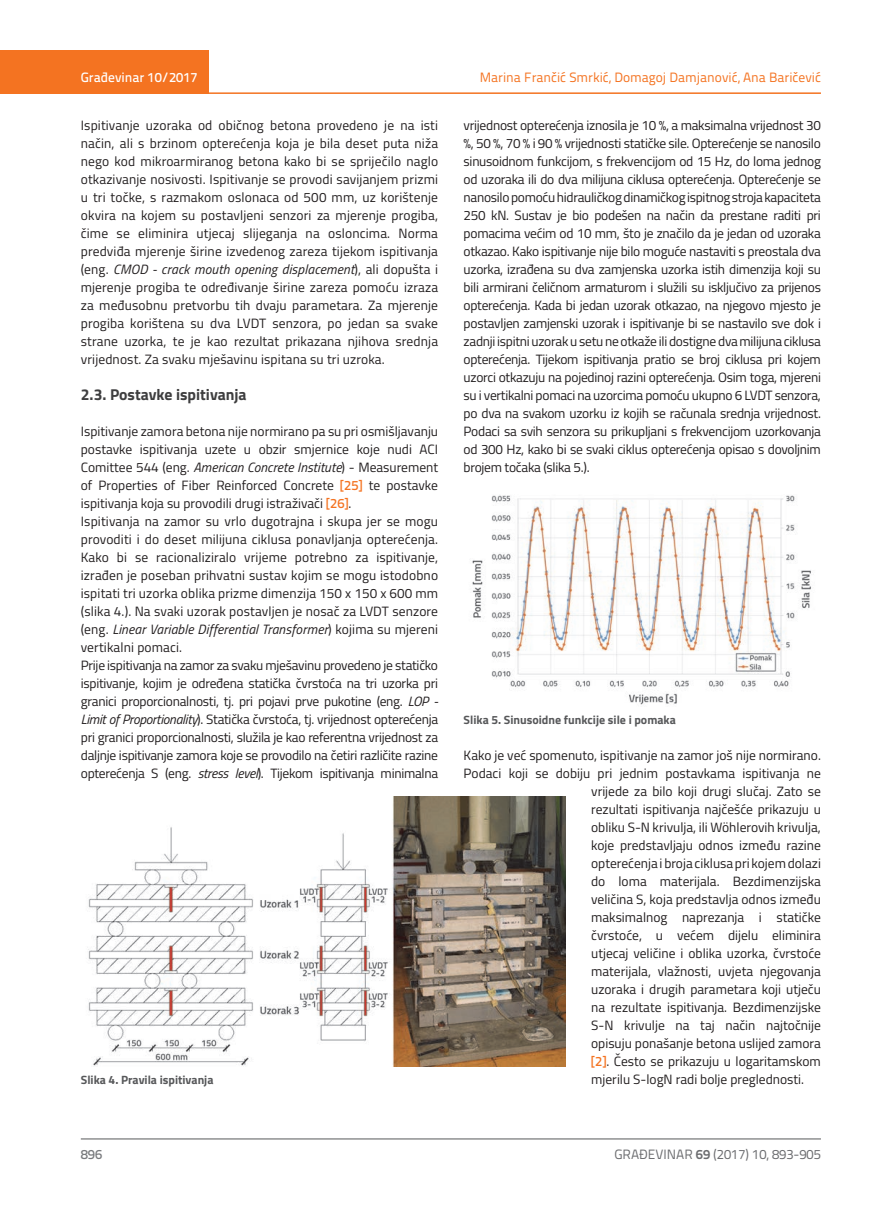
<style>
.page{position:relative;width:872px;height:1212px;background:#fff}
.page>*{position:absolute;margin:0;border:0;box-sizing:border-box;transform-origin:0 0}
.t1{font:700 15.75px "Titillium";color:#3e3e3f}
.t2{font:13.5px/18px "Titillium";color:#231f20;text-align:justify}
.t3{font:13.5px "Titillium Text 22 L";color:#f47321}
.t4{font:13.5px "Titillium Text 22 L";color:#6c6d70}
.t5{font:500 13.5px "Titillium Text 22 L";color:#fff}
.t6{font:500 13.5px "Titillium Text 22 L";color:#787a7d}
.t7{font:700 12px "Titillium";color:#57585a}
.s1{font-style:italic}
.s2{font-family:"Titillium Text 22 L";font-weight:500;color:#f47321}
.s3{font-weight:700}
</style>
<div class="page">
<div style="left:0;top:50px;width:208px;height:44px;background:#f47321"></div>
<hr style="left:0;top:92px;width:821px;height:2px;background:#f47321">
<hr style="left:81px;top:1139px;width:740px;height:1px;background:#57585a">
<img style="left:88px;top:796px;width:477px;height:270px">
<img style="left:472px;top:495px;width:339px;height:210px">
<p class="t5" style="left:81px;top:67px;width:118px">Građevinar 10/2017</p>
<p class="t2" style="left:81px;top:115px;width:359px">Ispitivanje uzoraka od običnog betona provedeno je na isti način, ali s brzinom opterećenja koja je bila deset puta niža nego kod mikroarmiranog betona kako bi se spriječilo naglo otkazivanje nosivosti. Ispitivanje se provodi savijanjem prizmi u tri točke, s razmakom oslonaca od 500 mm, uz korištenje okvira na kojem su postavljeni senzori za mjerenje progiba, čime se eliminira utjecaj slijeganja na osloncima. Norma predviđa mjerenje širine izvedenog zareza tijekom ispitivanja (eng. <span class="s1">CMOD - crack mouth opening displacement</span>), ali dopušta i mjerenje progiba te određivanje širine zareza pomoću izraza za međusobnu pretvorbu tih dvaju parametara. Za mjerenje progiba korištena su dva LVDT senzora, po jedan sa svake strane uzorka, te je kao rezultat prikazana njihova srednja vrijednost. Za svaku mješavinu ispitana su tri uzroka.</p>
<p class="t1" style="left:81px;top:382px;width:167px">2.3. Postavke ispitivanja</p>
<p class="t2" style="left:81px;top:421px;width:359px;text-align:left">Ispitivanje zamora betona nije normirano pa su pri osmišljavanju postavke ispitivanja uzete u obzir smjernice koje nudi ACI Comittee 544 (eng. <span class="s1">American Concrete Institute</span>) - Measurement of Properties of Fiber Reinforced Concrete <span class="s2">[25]</span> te postavke ispitivanja koja su provodili drugi istraživači <span class="s2">[26]</span>.<br>Ispitivanja na zamor su vrlo dugotrajna i skupa jer se mogu provoditi i do deset milijuna ciklusa ponavljanja opterećenja.<br>Kako bi se racionaliziralo vrijeme potrebno za ispitivanje, izrađen je poseban prihvatni sustav kojim se mogu istodobno ispitati tri uzorka oblika prizme dimenzija 150 x 150 x 600 mm (slika 4.). Na svaki uzorak postavljen je nosač za LVDT senzore (eng. <span class="s1">Linear Variable Differential Transformer</span>) kojima su mjereni vertikalni pomaci.<br>Prije ispitivanja na zamor za svaku mješavinu provedeno je statičko ispitivanje, kojim je određena statička čvrstoća na tri uzorka pri granici proporcionalnosti, tj. pri pojavi prve pukotine (eng. <span class="s1">LOP - Limit of Proportionality</span>). Statička čvrstoća, tj. vrijednost opterećenja pri granici proporcionalnosti, služila je kao referentna vrijednost za daljnje ispitivanje zamora koje se provodilo na četiri različite razine opterećenja S (eng. <span class="s1">stress level</span>). Tijekom ispitivanja minimalna</p>
<p class="t3" style="left:480px;top:68px;width:343px">Marina Frančić Smrkić, Domagoj Damjanović, Ana Baričević</p>
<p class="t2" style="left:463px;top:115px;width:359px">vrijednost opterećenja iznosila je 10 %, a maksimalna vrijednost 30 %, 50 %, 70 % i 90 % vrijednosti statičke sile. Opterećenje se nanosilo sinusoidnom funkcijom, s frekvencijom od 15 Hz, do loma jednog od uzoraka ili do dva milijuna ciklusa opterećenja. Opterećenje se nanosilo pomoću hidrauličkog dinamičkog ispitnog stroja kapaciteta 250 kN. Sustav je bio podešen na način da prestane raditi pri pomacima većim od 10 mm, što je značilo da je jedan od uzoraka otkazao. Kako ispitivanje nije bilo moguće nastaviti s preostala dva uzorka, izrađena su dva zamjenska uzorka istih dimenzija koji su bili armirani čeličnom armaturom i služili su isključivo za prijenos opterećenja. Kada bi jedan uzorak otkazao, na njegovo mjesto je postavljen zamjenski uzorak i ispitivanje bi se nastavilo sve dok i zadnji ispitni uzorak u setu ne otkaže ili dostigne dva milijuna ciklusa opterećenja. Tijekom ispitivanja pratio se broj ciklusa pri kojem uzorci otkazuju na pojedinoj razini opterećenja. Osim toga, mjereni su i vertikalni pomaci na uzorcima pomoću ukupno 6 LVDT senzora, po dva na svakom uzorku iz kojih se računala srednja vrijednost.<br>Podaci sa svih senzora su prikupljani s frekvencijom uzorkovanja od 300 Hz, kako bi se svaki ciklus opterećenja opisao s dovoljnim brojem točaka (slika 5.).</p>
<p class="t7" style="left:463px;top:711px;width:214px">Slika 5. Sinusoidne funkcije sile i pomaka</p>
<p class="t2" style="left:463px;top:746px;width:359px;text-align:right">Kako je već spomenuto, ispitivanje na zamor još nije normirano.<br>Podaci koji se dobiju pri jednim postavkama ispitivanja ne vrijede za bilo koji drugi slučaj. Zato se<br>rezultati ispitivanja najčešće prikazuju u<br>obliku S-N krivulja, ili Wöhlerovih krivulja,<br>koje predstavljaju odnos između razine<br>opterećenja i broja ciklusa pri kojem dolazi<br>do loma materijala. Bezdimenzijska<br>veličina S, koja predstavlja odnos između<br>maksimalnog naprezanja i statičke<br>čvrstoće, u većem dijelu eliminira<br>utjecaj veličine i oblika uzorka, čvrstoće<br>materijala, vlažnosti, uvjeta njegovanja<br>uzoraka i drugih parametara koji utječu<br>na rezultate ispitivanja. Bezdimenzijske<br>S-N krivulje na taj način najtočnije<br>opisuju ponašanje betona uslijed zamora<br><span class="s2">[2]</span>. Često se prikazuju u logaritamskom</p>
<p class="t7" style="left:81px;top:1071px;width:134px">Slika 4. Pravila ispitivanja</p>
<p class="t2" style="left:591px;top:1070px;width:214px">mjerilu S-logN radi bolje preglednosti.</p>
<p class="t6" style="left:81px;top:1144px;width:23px">896</p>
<p class="t4" style="left:614px;top:1144px;width:208px">GRAĐEVINAR <span class="s3">69</span> (2017) 10, 893-905</p>
</div>
